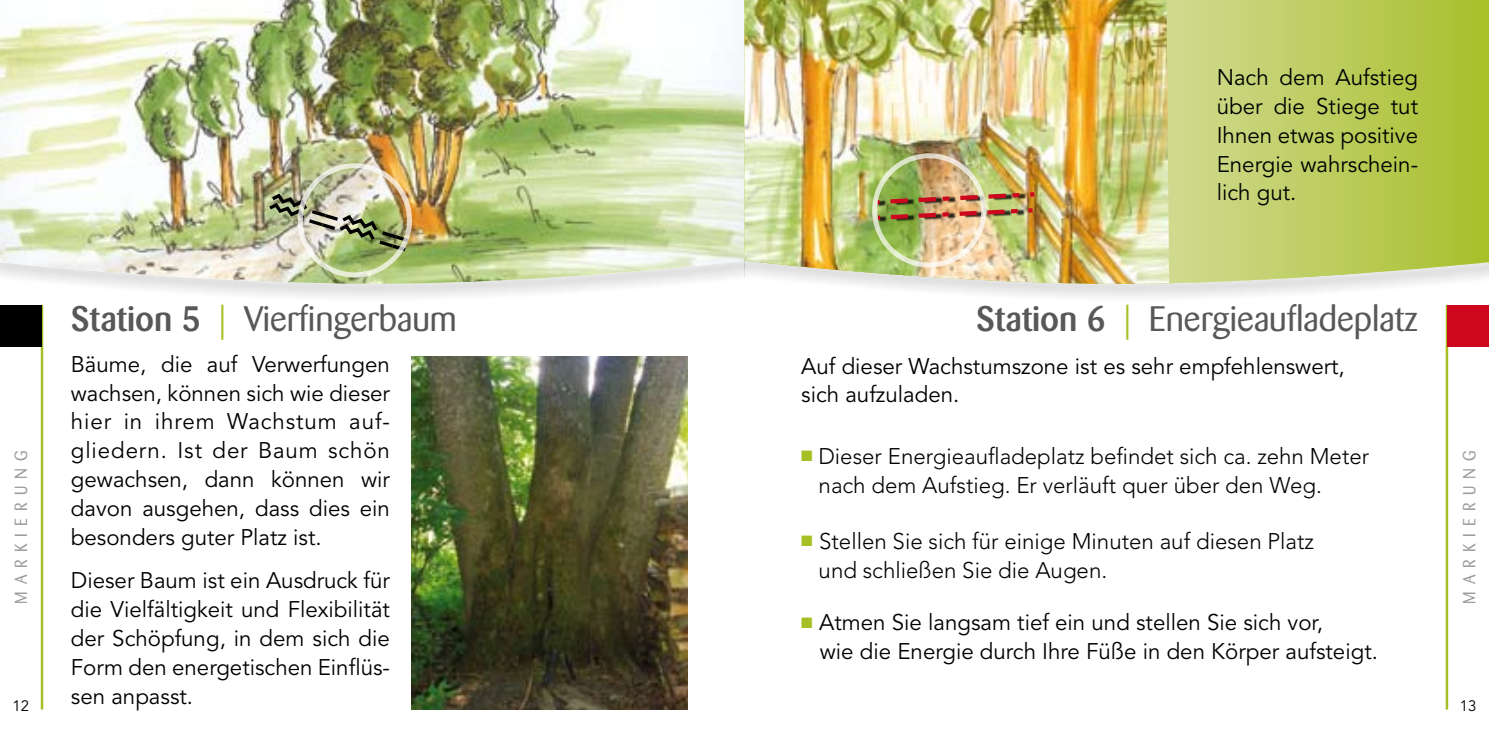
<style>
.page{position:relative;width:1489px;height:745px;background:#fff}
.page>*{position:absolute;margin:0;border:0;box-sizing:border-box;transform-origin:0 0}
.t1{font:35px "Barmeno";color:#58585a}
.t2{font:22.5px/28.8px "Avenir";color:#000;text-align:justify}
.t3{font:300 22.5px/28.8px "Avenir";color:#000}
.t4{font:17.5px "Barmeno";letter-spacing:.44em;color:#9c9d9f;scale:.9 1}
.t5{font:15px "Avenir";color:#000}
.s1{font-weight:500}
.s2{color:#a7bf25}
</style>
<div class="page">
<div style="left:0;top:250px;width:744px;height:51px;background:#000;opacity:.75"></div>
<hr style="left:41px;top:305px;width:2px;height:404px;background:#a7bf25">
<div style="left:744px;top:250px;width:744px;height:51px;background:#000;opacity:.75"></div>
<div style="left:744px;top:250px;width:17px;height:51px;background:#fff"></div>
<hr style="left:1445px;top:305px;width:2px;height:404px;background:#a7bf25">
<div style="left:0;top:305px;width:42px;height:41px;background:#000"></div>
<div style="left:1447px;top:305px;width:41px;height:41px;background:#cd071e"></div>
<img style="left:411px;top:356px;width:276px;height:353px">
<img style="left:0;top:0;width:744px;height:284px">
<img style="left:744px;top:0;width:744px;height:284px">
<svg style="left:1166px;top:0;width:322px;height:141px;background:#bccc5e"></svg>
<img style="left:0;top:141px;width:1488px;height:142px">
<p class="t4" style="left:11px;top:603px;width:171px;rotate:-90deg">MARKIERUNG</p>
<p class="t5" style="left:12px;top:696px;width:18px">12</p>
<h1 class="t1" style="left:71px;top:299px;width:387px"><span class="s1">Station 5</span> <span class="s2">|</span> Vierfingerbaum</h1>
<p class="t2" style="left:71px;top:350px;width:320px">Bäume, die auf Verwerfungen wachsen, können sich wie dieser hier in ihrem Wachstum auf&shy;gliedern. Ist der Baum schön gewachsen, dann können wir davon ausgehen, dass dies ein besonders guter Platz ist.</p>
<p class="t2" style="left:71px;top:566px;width:320px">Dieser Baum ist ein Ausdruck für die Vielfältigkeit und Flexibilität der Schöpfung, in dem sich die Form den energetischen Einflüs&shy;sen anpasst.</p>
<p class="t2" style="left:1216px;top:64px;width:203px">Nach dem Aufstieg über die Stiege tut Ihnen etwas positive Energie wahrschein&shy;lich gut.</p>
<h1 class="t1" style="left:975px;top:299px;width:443px"><span class="s1">Station 6</span> <span class="s2">|</span> Energieaufladeplatz</h1>
<p class="t2" style="left:801px;top:352px;width:545px">Auf dieser Wachstumszone ist es sehr empfehlenswert, sich aufzuladen.</p>
<p class="t3" style="left:818px;top:441px;width:552px">Dieser Energieaufladeplatz befindet sich ca. zehn Meter nach dem Aufstieg. Er verläuft quer über den Weg.</p>
<p class="t3" style="left:818px;top:526px;width:497px">Stellen Sie sich für einige Minuten auf diesen Platz und schließen Sie die Augen.</p>
<p class="t2" style="left:819px;top:608px;width:560px">Atmen Sie langsam tief ein und stellen Sie sich vor,<br>wie die Energie durch Ihre Füße in den Körper aufsteigt.</p>
<p class="t4" style="left:1459px;top:603px;width:171px;rotate:-90deg">MARKIERUNG</p>
<p class="t5" style="left:1459px;top:696px;width:18px">13</p>
</div>
